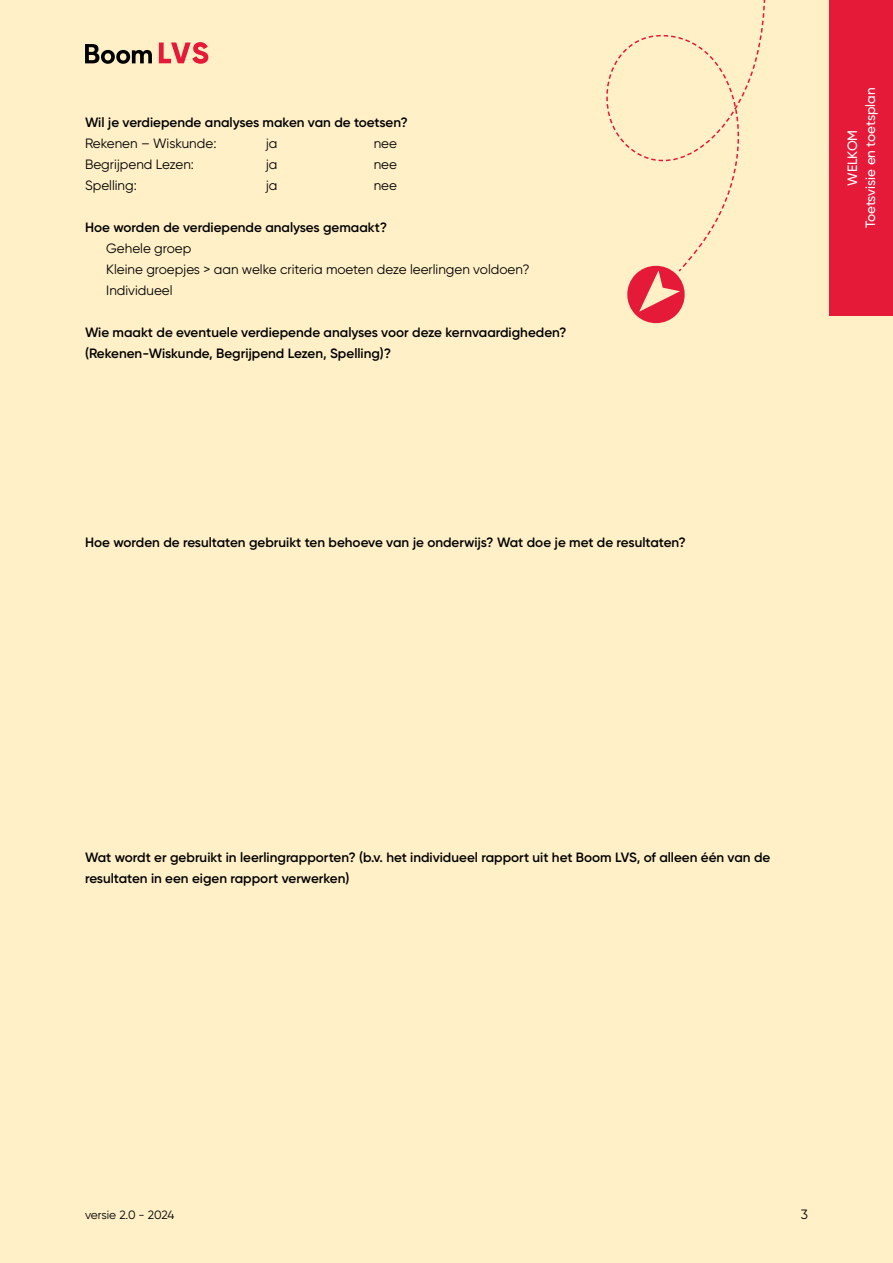
<style>
.page{position:relative;width:893px;height:1263px;background:#fff0c7}
.page>*{position:absolute;margin:0;border:0;box-sizing:border-box;transform-origin:0 0}
.t1{font:600 13.5px/21px "Gilroy";color:#000}
.t2{font:13.5px/21px "Gilroy";color:#000}
.t3{font:500 13.5px/18px "Gilroy";color:#fff;text-align:center}
.t4{font:12px "Gilroy";letter-spacing:-.01em;color:#000}
</style>
<div class="page">
<div style="left:829px;top:0;width:64px;height:316px;background:#e51938"></div>
<svg style="left:85px;top:44px;width:67px;height:20px"></svg>
<svg style="left:159px;top:42px;width:49px;height:22px"></svg>
<svg style="left:606px;top:0;width:160px;height:324px"></svg>
<p class="t1" style="left:85px;top:111px;width:324px">Wil je verdiepende analyses maken van de toetsen?</p>
<p class="t2" style="left:85px;top:132px;width:133px">Rekenen – Wiskunde:</p>
<p class="t2" style="left:266px;top:132px;width:13px">ja</p>
<p class="t2" style="left:374px;top:132px;width:25px">nee</p>
<p class="t2" style="left:85px;top:153px;width:111px">Begrijpend Lezen:</p>
<p class="t2" style="left:266px;top:153px;width:13px">ja</p>
<p class="t2" style="left:374px;top:153px;width:25px">nee</p>
<p class="t2" style="left:85px;top:174px;width:53px">Spelling:</p>
<p class="t2" style="left:266px;top:174px;width:13px">ja</p>
<p class="t2" style="left:374px;top:174px;width:25px">nee</p>
<p class="t1" style="left:85px;top:216px;width:304px">Hoe worden de verdiepende analyses gemaakt?</p>
<p class="t2" style="left:106px;top:237px;width:425px">Gehele groep<br>Kleine groepjes &gt; aan welke criteria moeten deze leerlingen voldoen?<br>Individueel</p>
<p class="t1" style="left:85px;top:321px;width:483px">Wie maakt de eventuele verdiepende analyses voor deze kernvaardigheden? (Rekenen-Wiskunde, Begrijpend Lezen, Spelling)?</p>
<p class="t1" style="left:85px;top:531px;width:602px">Hoe worden de resultaten gebruikt ten behoeve van je onderwijs? Wat doe je met de resultaten?</p>
<p class="t3" style="left:843px;top:228px;width:142px;rotate:-90deg">WELKOM<br>Toetsvisie en toetsplan</p>
<p class="t1" style="left:85px;top:846px;width:687px">Wat wordt er gebruikt in leerlingrapporten? (b.v. het individueel rapport uit het Boom LVS, of alleen één van de resultaten in een eigen rapport verwerken)</p>
<p class="t4" style="left:85px;top:1207px;width:91px">versie 2.0 - 2024</p>
<p class="t2" style="left:801px;top:1203px;width:9px">3</p>
</div>
